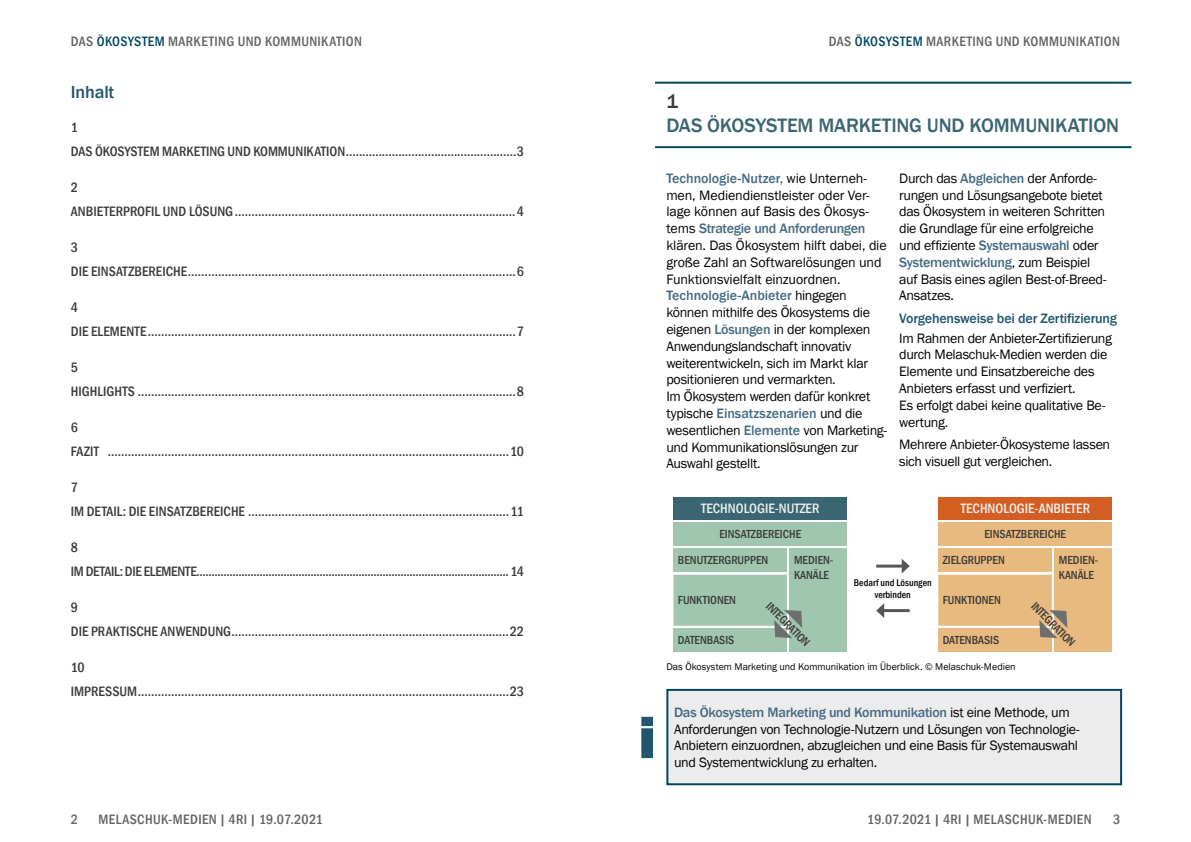
<style>
.page{position:relative;width:1191px;height:842px;background:#fff}
.page>*{position:absolute;margin:0;border:0;box-sizing:border-box;transform-origin:0 0}
.t1{font:800 60px "Franklin Gothic";color:#22556e}
.t2{font:500 20px/24px "Franklin Gothic";letter-spacing:-.01em;color:#3b6670}
.ÜS_ohneNr_Ebene1{font:500 18px "Franklin Gothic";letter-spacing:-.01em;color:#22556e}
.t3{font:500 condensed 14px/24px "Franklin Gothic";color:#3a3a39}
.Grundtext_lb_14pt-sc{font:14px/16.8px "Franklin Gothic";letter-spacing:-.025em;color:#000}
.Grundtext_lb_14pt{font:14px/16.8px "Franklin Gothic";letter-spacing:-.02em;color:#000}
.t4{font:500 condensed 14px "Franklin Gothic";letter-spacing:.025em;color:#626261}
.t5{font:500 condensed 14px/24px "Franklin Gothic";letter-spacing:-.025em;color:#3a3a39}
.t6{font:500 condensed 14px "Franklin Gothic";color:#edf0f1}
.ÜS_ohneNr_Ebene2{font:500 14px "Franklin Gothic";letter-spacing:-.015em;color:#22556e}
.t7{font:500 condensed 12px/14.4px "Franklin Gothic";color:#3a3a39}
.t8{font:10px "Franklin Gothic";color:#000}
.t9{font:500 condensed 10px/12px "Franklin Gothic";color:#000;text-align:center}
.s1{color:#004862}
.s2{color:#3a3a39}
.s3{font-weight:500;color:#456b83}
</style>
<div class="page">
<hr style="left:655px;top:146px;width:476px;height:2px;background:#004862">
<hr style="left:655px;top:82px;width:476px;height:2px;background:#004862">
<div style="left:667px;top:690px;width:454px;height:94px;background:#ececec"></div>
<div style="left:666px;top:689px;width:456px;height:96px;border:2px solid #004862"></div>
<div style="left:673px;top:549px;width:114px;height:23px;background:#a1c6af"></div>
<div style="left:790px;top:549px;width:57px;height:103px;background:#a1c6af"></div>
<div style="left:673px;top:575px;width:114px;height:51px;background:#a1c6af"></div>
<div style="left:673px;top:628px;width:114px;height:24px;background:#a1c6af"></div>
<div style="left:673px;top:497px;width:174px;height:22px;background:#396670"></div>
<hr style="left:881px;top:609px;width:28px;height:3px;background:#565655">
<svg style="left:876px;top:603px;width:8px;height:15px"></svg>
<hr style="left:876px;top:565px;width:28px;height:3px;background:#565655">
<svg style="left:901px;top:559px;width:8px;height:14px"></svg>
<div style="left:938px;top:549px;width:113px;height:23px;background:#e8ba7f"></div>
<div style="left:1054px;top:549px;width:57px;height:103px;background:#e8ba7f"></div>
<div style="left:938px;top:575px;width:113px;height:51px;background:#e8ba7f"></div>
<div style="left:938px;top:628px;width:113px;height:24px;background:#e8ba7f"></div>
<div style="left:938px;top:497px;width:173px;height:22px;background:#d35e21"></div>
<svg style="left:774px;top:610px;width:28px;height:28px"></svg>
<svg style="left:1039px;top:610px;width:28px;height:28px"></svg>
<div style="left:673px;top:522px;width:174px;height:23px;background:#a1c6af"></div>
<div style="left:938px;top:522px;width:174px;height:23px;background:#e8ba7f"></div>
<p class="t4" style="left:71px;top:32px;width:293px">DAS <span class="s1">ÖKOSYSTEM</span> MARKETING UND KOMMUNIKATION</p>
<p class="ÜS_ohneNr_Ebene1" style="left:71px;top:81px;width:45px">Inhalt</p>
<p class="t3" style="left:71px;top:115px;width:455px">1<br>DAS ÖKOSYSTEM MARKETING UND KOMMUNIKATION....................................................3</p>
<p class="t3" style="left:71px;top:175px;width:455px">2<br>ANBIETERPROFIL UND LÖSUNG....................................................................................4</p>
<p class="t3" style="left:71px;top:235px;width:455px">3<br>DIE EINSATZBEREICHE..................................................................................................6</p>
<p class="t3" style="left:71px;top:295px;width:455px">4<br>DIE ELEMENTE..............................................................................................................7</p>
<p class="t3" style="left:71px;top:355px;width:455px">5<br>HIGHLIGHTS .................................................................................................................8</p>
<p class="t3" style="left:71px;top:415px;width:455px">6<br>FAZIT ........................................................................................................................10</p>
<p class="t3" style="left:71px;top:475px;width:455px">7<br>IM DETAIL: DIE EINSATZBEREICHE ..............................................................................11</p>
<p class="t5" style="left:71px;top:535px;width:455px">8<br>IM DETAIL: DIE ELEMENTE........................................................................................................ 14</p>
<p class="t3" style="left:71px;top:595px;width:455px">9<br>DIE PRAKTISCHE ANWENDUNG...................................................................................22</p>
<p class="t3" style="left:71px;top:655px;width:455px">10<br>IMPRESSUM...............................................................................................................23</p>
<p class="t4" style="left:829px;top:32px;width:293px">DAS <span class="s1">ÖKOSYSTEM</span> MARKETING UND KOMMUNIKATION</p>
<p class="t2" style="left:666px;top:90px;width:454px"><span class="s2">1<br></span>DAS ÖKOSYSTEM MARKETING UND KOMMUNIKATION</p>
<p class="t1" style="left:638px;top:699px;width:19px">i</p>
<p class="Grundtext_lb_14pt" style="left:666px;top:170px;width:222px"><span class="s3">Technologie-Nutzer,</span> wie Unterneh&shy;men, Mediendienstleister oder Ver&shy;lage können auf Basis des Ökosys&shy;tems <span class="s3">Strategie und Anforderungen </span>klären. Das Ökosystem hilft dabei, die große Zahl an Softwarelösungen und Funktionsvielfalt einzuordnen.<br><span class="s3">Technologie-Anbieter</span> hingegen können mithilfe des Ökosystems die eigenen <span class="s3">Lösungen</span> in der komplexen Anwendungslandschaft innovativ weiterentwickeln, sich im Markt klar positionieren und vermarkten.<br>Im Ökosystem werden dafür konkret typische <span class="s3">Einsatzszenarien</span> und die wesentlichen <span class="s3">Elemente</span> von Marketing&shy;und Kommunikationslösungen zur Auswahl gestellt.</p>
<p class="Grundtext_lb_14pt-sc" style="left:899px;top:170px;width:208px">Durch das <span class="s3">Abgleichen</span> der Anforde&shy;rungen und Lösungsangebote bietet das Ökosystem in weiteren Schritten die Grundlage für eine erfolgreiche und effiziente <span class="s3">Systemauswahl</span> oder<br><span class="s3">Systementwicklung</span>, zum Beispiel auf Basis eines agilen Best-of-Breed-<br>Ansatzes.</p>
<p class="ÜS_ohneNr_Ebene2" style="left:899px;top:310px;width:219px">Vorgehensweise bei der Zertifizierung</p>
<p class="Grundtext_lb_14pt-sc" style="left:899px;top:330px;width:214px">Im Rahmen der Anbieter-Zertifizierung durch Melaschuk-Medien werden die<br>Elemente und Einsatzbereiche des<br>Anbieters erfasst und verfiziert.<br>Es erfolgt dabei keine qualitative Be&shy;wertung.</p>
<p class="Grundtext_lb_14pt-sc" style="left:899px;top:436px;width:212px">Mehrere Anbieter-Ökosysteme lassen sich visuell gut vergleichen.</p>
<p class="t6" style="left:701px;top:499px;width:120px">TECHNOLOGIE-NUTZER</p>
<p class="t6" style="left:961px;top:499px;width:131px">TECHNOLOGIE-ANBIETER</p>
<p class="t7" style="left:719px;top:526px;width:83px">EINSATZBEREICHE</p>
<p class="t7" style="left:984px;top:526px;width:83px">EINSATZBEREICHE</p>
<p class="t7" style="left:678px;top:553px;width:92px">BENUTZERGRUPPEN</p>
<p class="t7" style="left:942px;top:553px;width:64px">ZIELGRUPPEN</p>
<p class="t7" style="left:794px;top:553px;width:41px">MEDIEN-<br>KANÄLE</p>
<p class="t7" style="left:1058px;top:553px;width:41px">MEDIEN-<br>KANÄLE</p>
<p class="t9" style="left:854px;top:576px;width:79px">Bedarf und Lösungen verbinden</p>
<p class="t7" style="left:678px;top:593px;width:60px">FUNKTIONEN</p>
<p class="t7" style="left:678px;top:633px;width:58px">DATENBASIS</p>
<p class="t7" style="left:942px;top:593px;width:60px">FUNKTIONEN</p>
<p class="t7" style="left:942px;top:633px;width:58px">DATENBASIS</p>
<p class="t7" style="left:773px;top:599px;width:58px;rotate:45deg">INTEGRATION</p>
<p class="t7" style="left:1038px;top:599px;width:58px;rotate:45deg">INTEGRATION</p>
<p class="t8" style="left:666px;top:660px;width:351px">Das Ökosystem Marketing und Kommunikation im Überblick. © Melaschuk-Medien</p>
<p class="Grundtext_lb_14pt-sc" style="left:674px;top:704px;width:405px"><span class="s3">Das Ökosystem Marketing und Kommunikation</span> ist eine Methode, um Anforderungen von Technologie-Nutzern und Lösungen von Technologie-- Anbietern einzuordnen, abzugleichen und eine Basis für Systemauswahl und Systementwicklung zu erhalten.</p>
<p class="t4" style="left:71px;top:810px;width:9px">2</p>
<p class="t4" style="left:1113px;top:810px;width:9px">3</p>
<p class="t4" style="left:99px;top:810px;width:226px">MELASCHUK-MEDIEN | 4RI | 19.07.2021</p>
<p class="t4" style="left:867px;top:810px;width:226px">19.07.2021 | 4RI | MELASCHUK-MEDIEN</p>
</div>
